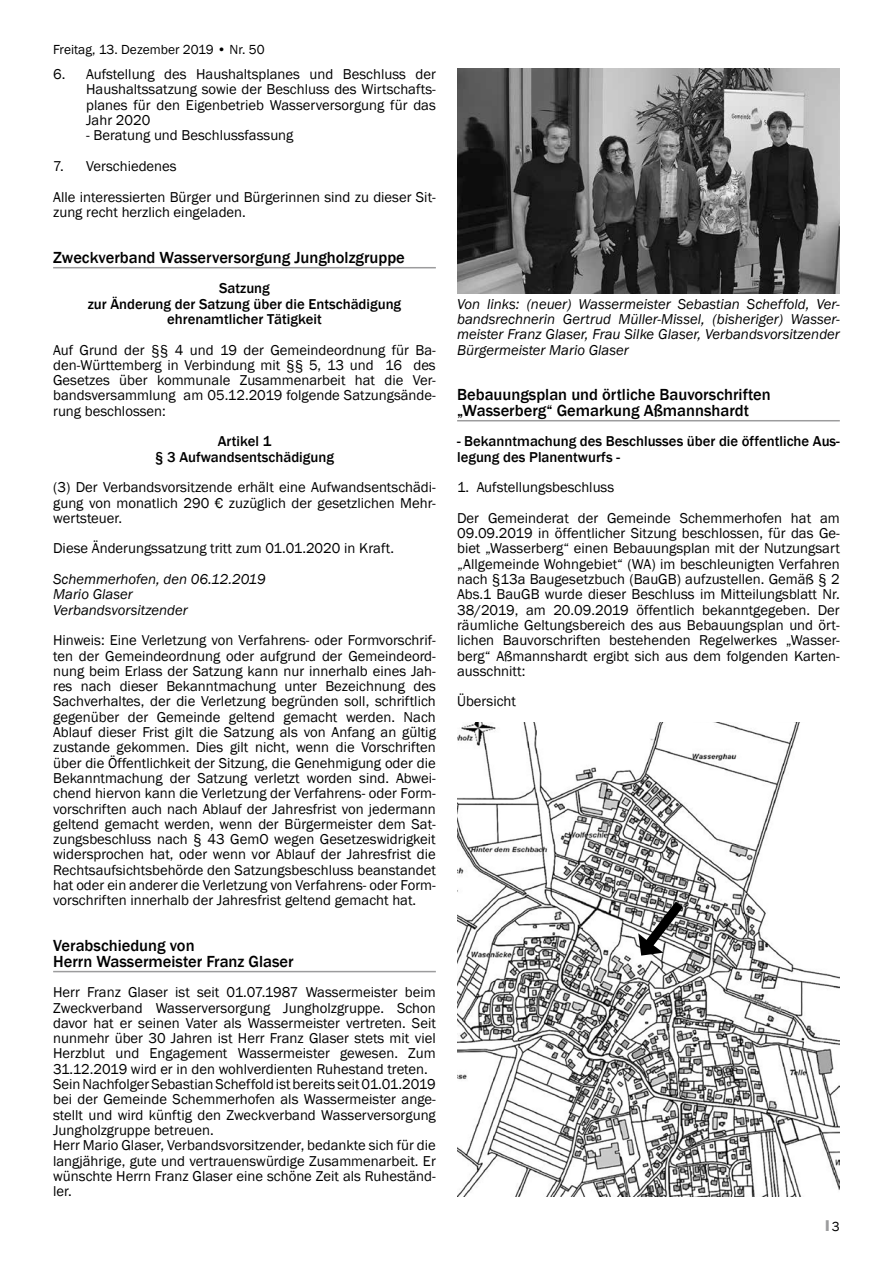
<style>
.page{position:relative;width:893px;height:1263px;background:#fff}
.page>*{position:absolute;margin:0;border:0;box-sizing:border-box;transform-origin:0 0}
.t1{font:500 16.5px/15.3px "Franklin Gothic";color:#000}
.t2{font:14.7px/15.3px "Franklin Gothic";color:#000;text-align:justify}
.t3{font:italic 14.7px/15.3px "Franklin Gothic";color:#000}
.t4{font:500 14.7px/15.3px "Franklin Gothic";color:#000;text-align:center}
.t5{font:13.5px "Franklin Gothic";color:#000}
.t6{font:13.5px "Impact";color:#9c9c9d}
.s1{font-family:"Franklin Gothic";color:#000}
</style>
<div class="page">
<hr style="left:53px;top:267px;width:383px;height:1px;background:#9c9c9d">
<hr style="left:53px;top:971px;width:383px;height:1px;background:#9c9c9d">
<hr style="left:457px;top:420px;width:383px;height:1px;background:#9c9c9d">
<img style="left:457px;top:68px;width:383px;height:225px">
<img style="left:457px;top:722px;width:383px;height:474px">
<svg style="left:636px;top:892px;width:56px;height:65px"></svg>
<p class="t5" style="left:53px;top:41px;width:213px">Freitag, 13. Dezember 2019 • Nr. 50</p>
<p class="t2" style="left:86px;top:67px;width:351px;text-indent:-33px">6. Aufstellung des Haushaltsplanes und Beschluss der Haushaltssatzung sowie der Beschluss des Wirtschafts&shy;planes für den Eigenbetrieb Wasserversorgung für das Jahr 2020</p>
<p class="t2" style="left:86px;top:128px;width:209px">- Beratung und Beschlussfassung</p>
<p class="t2" style="left:53px;top:151px;width:384px;line-height:30.6px">7. Verschiedenes<br>Alle interessierten Bürger und Bürgerinnen sind zu dieser Sit-</p>
<p class="t2" style="left:53px;top:205px;width:194px">zung recht herzlich eingeladen.</p>
<p class="t1" style="left:53px;top:250px;width:353px">Zweckverband Wasserversorgung Jungholzgruppe</p>
<p class="t4" style="left:88px;top:281px;width:315px">Satzung<br>zur Änderung der Satzung über die Entschädigung ehrenamtlicher Tätigkeit</p>
<p class="t2" style="left:53px;top:342px;width:384px">Auf Grund der §§ 4 und 19 der Gemeindeordnung für Ba&shy;den-Württemberg in Verbindung mit §§ 5, 13 und 16 des Gesetzes über kommunale Zusammenarbeit hat die Ver&shy;bandsversammlung am 05.12.2019 folgende Satzungsände&shy;rung beschlossen:</p>
<p class="t4" style="left:155px;top:434px;width:181px">Artikel 1<br>§ 3 Aufwandsentschädigung</p>
<p class="t2" style="left:53px;top:480px;width:384px">(3) Der Verbandsvorsitzende erhält eine Aufwandsentschädi&shy;gung von monatlich 290 € zuzüglich der gesetzlichen Mehr&shy;wertsteuer.</p>
<p class="t2" style="left:53px;top:541px;width:342px">Diese Änderungssatzung tritt zum 01.01.2020 in Kraft.</p>
<p class="t3" style="left:53px;top:572px;width:214px">Schemmerhofen, den 06.12.2019<br>Mario Glaser<br>Verbandsvorsitzender</p>
<p class="t2" style="left:53px;top:633px;width:384px">Hinweis: Eine Verletzung von Verfahrens- oder Formvorschrif&shy;ten der Gemeindeordnung oder aufgrund der Gemeindeord&shy;nung beim Erlass der Satzung kann nur innerhalb eines Jah&shy;res nach dieser Bekanntmachung unter Bezeichnung des Sachverhaltes, der die Verletzung begründen soll, schriftlich gegenüber der Gemeinde geltend gemacht werden. Nach Ablauf dieser Frist gilt die Satzung als von Anfang an gültig zustande gekommen. Dies gilt nicht, wenn die Vorschriften über die Öffentlichkeit der Sitzung, die Genehmigung oder die Bekanntmachung der Satzung verletzt worden sind. Abwei&shy;chend hiervon kann die Verletzung der Verfahrens- oder Form&shy;vorschriften auch nach Ablauf der Jahresfrist von jedermann geltend gemacht werden, wenn der Bürgermeister dem Sat&shy;zungsbeschluss nach § 43 GemO wegen Gesetzeswidrigkeit widersprochen hat, oder wenn vor Ablauf der Jahresfrist die Rechtsaufsichtsbehörde den Satzungsbeschluss beanstandet hat oder ein anderer die Verletzung von Verfahrens- oder Form&shy;vorschriften innerhalb der Jahresfrist geltend gemacht hat.</p>
<p class="t1" style="left:53px;top:938px;width:242px">Verabschiedung von<br>Herrn Wassermeister Franz Glaser</p>
<p class="t2" style="left:53px;top:985px;width:384px;text-align:left">Herr Franz Glaser ist seit 01.07.1987 Wassermeister beim Zweckverband Wasserversorgung Jungholzgruppe. Schon davor hat er seinen Vater als Wassermeister vertreten. Seit nunmehr über 30 Jahren ist Herr Franz Glaser stets mit viel Herzblut und Engagement Wassermeister gewesen. Zum 31.12.2019 wird er in den wohlverdienten Ruhestand treten.<br>Sein Nachfolger Sebastian Scheffold ist bereits seit 01.01.2019 bei der Gemeinde Schemmerhofen als Wassermeister ange&shy;stellt und wird künftig den Zweckverband Wasserversorgung Jungholzgruppe betreuen.<br>Herr Mario Glaser, Verbandsvorsitzender, bedankte sich für die langjährige, gute und vertrauenswürdige Zusammenarbeit. Er wünschte Herrn Franz Glaser eine schöne Zeit als Ruheständ&shy;ler.</p>
<p class="t3" style="left:457px;top:296px;width:384px;text-align:justify">Von links: (neuer) Wassermeister Sebastian Scheffold, Ver&shy;bandsrechnerin Gertrud Müller-Missel, (bisheriger) Wasser&shy;meister Franz Glaser, Frau Silke Glaser, Verbandsvorsitzender Bürgermeister Mario Glaser</p>
<p class="t1" style="left:457px;top:387px;width:315px">Bebauungsplan und örtliche Bauvorschriften „Wasserberg“ Gemarkung Aßmannshardt</p>
<p class="t4" style="left:457px;top:434px;width:384px;text-align:left">- Bekanntmachung des Beschlusses über die öffentliche Aus&shy;legung des Planentwurfs -</p>
<p class="t2" style="left:457px;top:472px;width:384px;line-height:30.6px">1. Aufstellungsbeschluss<br>Der Gemeinderat der Gemeinde Schemmerhofen hat am</p>
<p class="t2" style="left:457px;top:526px;width:384px">09.09.2019 in öffentlicher Sitzung beschlossen, für das Ge&shy;biet „Wasserberg“ einen Bebauungsplan mit der Nutzungsart „Allgemeinde Wohngebiet“ (WA) im beschleunigten Verfahren nach §13a Baugesetzbuch (BauGB) aufzustellen. Gemäß § 2<br>Abs.1 BauGB wurde dieser Beschluss im Mitteilungsblatt Nr.<br>38/2019, am 20.09.2019 öffentlich bekanntgegeben. Der räumliche Geltungsbereich des aus Bebauungsplan und ört&shy;lichen Bauvorschriften bestehenden Regelwerkes „Wasser&shy;berg“ Aßmannshardt ergibt sich aus dem folgenden Karten&shy;ausschnitt:</p>
<p class="t2" style="left:457px;top:694px;width:60px">Übersicht</p>
<p class="t6" style="left:826px;top:1215px;width:16px">I <span class="s1">3</span></p>
</div>
